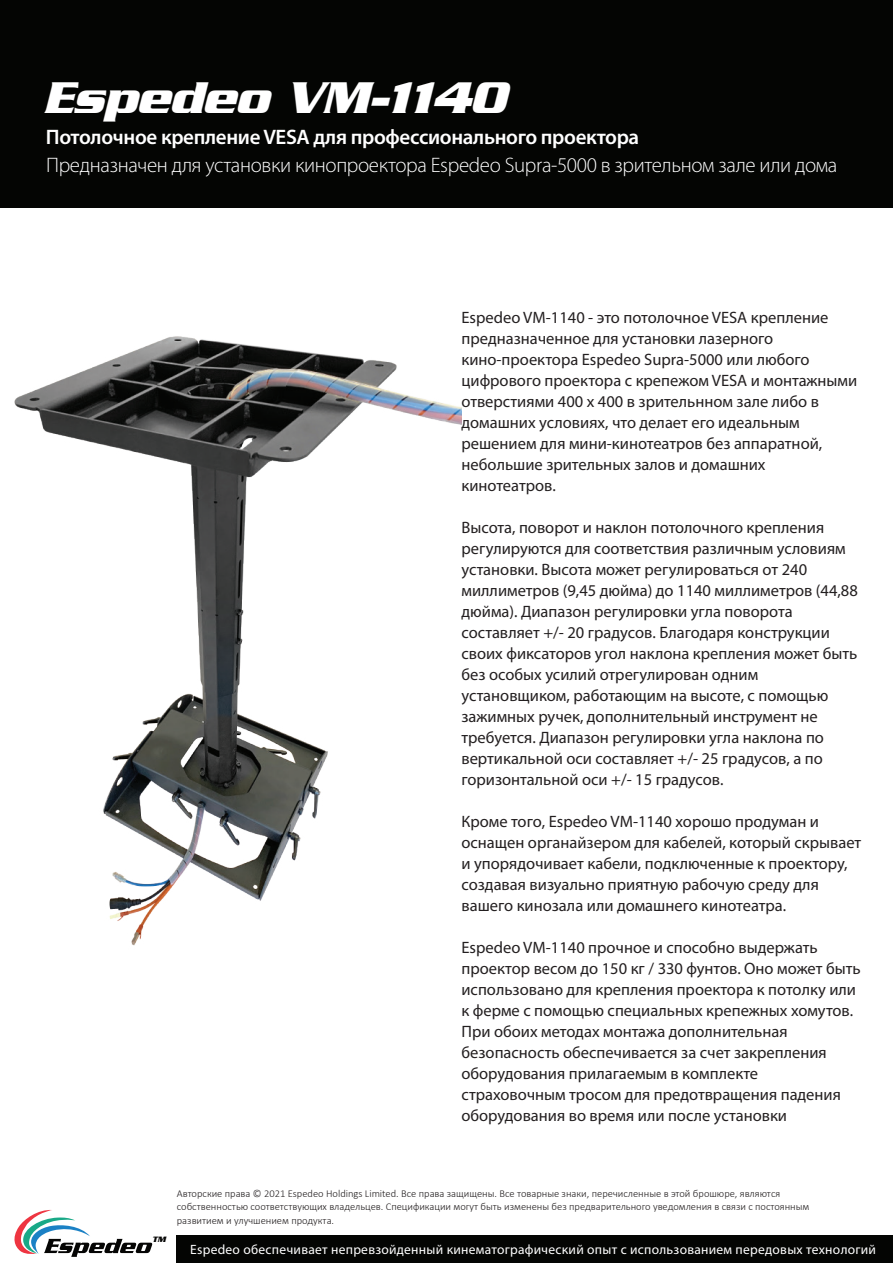
<style>
.page{position:relative;width:893px;height:1263px;background:#fff}
.page>*{position:absolute;margin:0;border:0;box-sizing:border-box;transform-origin:0 0}
.t1{font:italic 700 48px "Serpentine";letter-spacing:-.02em;color:#fff}
.t2{font:300 21px "Myriad Pro";letter-spacing:-.015em;color:#fff}
.t3{font:600 21px "Myriad Pro";letter-spacing:-.015em;color:#fff}
.t4{font:16.5px/21px "Myriad Pro";color:#231f20}
.t5{font:13.5px "Myriad Pro";letter-spacing:.02em;color:#fff}
.t6{font:300 10.5px/13.5px "Calibri";color:#231f20}
.t7{font:italic 700 8.4px "Serpentine";color:#050504}
</style>
<div class="page">
<div style="left:0;top:0;width:893px;height:207px;background:#040503"></div>
<div style="left:177px;top:1235px;width:716px;height:28px;background:#040503"></div>
<svg style="left:14px;top:1209px;width:138px;height:48px"></svg>
<img style="left:14px;top:336px;width:447px;height:610px">
<h1 class="t1" style="left:43px;top:70px;width:465px">Espedeo VM-1140</h1>
<p class="t3" style="left:46px;top:123px;width:595px">Потолочное креплениеVESA для профессионального проектора</p>
<p class="t2" style="left:46px;top:152px;width:793px">Предназначен для установки кинопроектора Espedeo Supra-5000 в зрительном зале или дома</p>
<p class="t4" style="left:461px;top:307px;width:397px">Espedeo VM-1140 - это потолочное VESA крепление предназначенное для установки лазерного кино-проектора Espedeo Supra-5000 или любого цифрового проектора с крепежом VESA и монтажными отверстиями 400 х 400 в зрительнном зале либо в домашних условиях, что делает его идеальным решением для мини-кинотеатров без аппаратной, небольшие зрительных залов и домашних кинотеатров.</p>
<p class="t4" style="left:461px;top:517px;width:398px">Высота, поворот и наклон потолочного крепления регулируются для соответствия различным условиям установки. Высота может регулироваться от 240 миллиметров (9,45 дюйма) до 1140 миллиметров (44,88 дюйма). Диапазон регулировки угла поворота составляет +/- 20 градусов. Благодаря конструкции своих фиксаторов угол наклона крепления может быть без особых усилий отрегулирован одним установщиком, работающим на высоте, с помощью зажимных ручек, дополнительный инструмент не требуется. Диапазон регулировки угла наклона по вертикальной оси составляет +/- 25 градусов, а по горизонтальной оси +/- 15 градусов.</p>
<p class="t4" style="left:461px;top:811px;width:401px">Кроме того, Espedeo VM-1140 хорошо продуман и оснащен органайзером для кабелей, который скрывает и упорядочивает кабели, подключенные к проектору, создавая визуально приятную рабочую среду для вашего кинозала или домашнего кинотеатра.</p>
<p class="t4" style="left:461px;top:937px;width:401px">Espedeo VM-1140 прочное и способно выдержать проектор весом до 150 кг / 330 фунтов. Оно может быть использовано для крепления проектора к потолку или к ферме с помощью специальных крепежных хомутов.<br>При обоих методах монтажа дополнительная безопасность обеспечивается за счет закрепления оборудования прилагаемым в комплекте страховочным тросом для предотвращения падения оборудования во время или после установки</p>
<p class="t7" style="left:152px;top:1234px;width:15px">TM</p>
<p class="t6" style="left:177px;top:1186px;width:634px">Авторские права © 2021 Espedeo Holdings Limited. Все права защищены. Все товарные знаки, перечисленные в этой брошюре, являются собственностью соответствующих владельцев. Спецификации могут быть изменены без предварительного уведомления в связи с постоянным развитием и улучшением продукта.</p>
<p class="t5" style="left:190px;top:1241px;width:687px">Espedeo обеспечивает непревзойденный кинематографический опыт с использованием передовых технологий</p>
</div>
